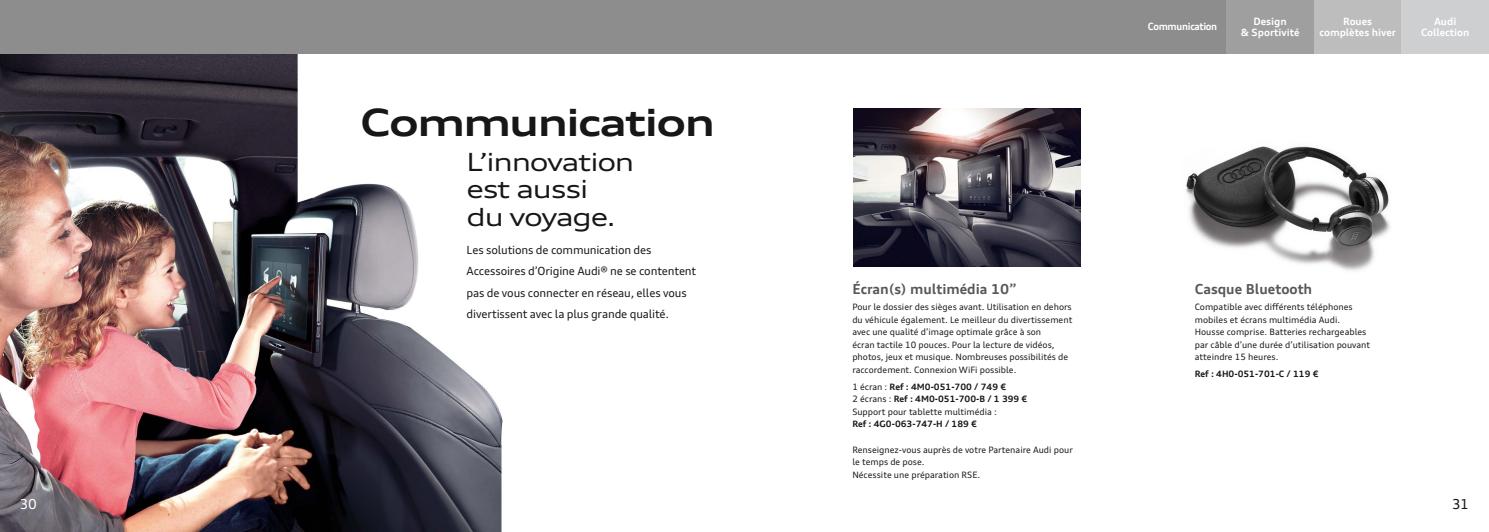
<style>
.page{position:relative;width:1489px;height:532px;background:#fff}
.page>*{position:absolute;margin:0;border:0;box-sizing:border-box;transform-origin:0 0}
.t1{font:700 expanded 37.5px "Audi Type";letter-spacing:-.04em;color:#181716}
.t2{font:expanded 25px/27.5px "Audi Type";letter-spacing:-.05em;color:#181716}
.t3{font:700 13.75px "Audi Type";color:#57585a}
.t4{font:13.75px "Audi Type";color:#fff}
.t5{font:13.75px "Audi Type";color:#181716}
.t6{font:11.25px/21.2px "Audi Type";letter-spacing:-.015em;color:#181716}
.t7{font:700 10px/11.2px "Audi Type";color:#fff;text-align:center}
.t8{font:700 10px "Audi Type";letter-spacing:-.03em;color:#fff;scale:.95 1}
.t9{font:8.75px/12.5px "Audi Type";color:#181716}
.t10{font:700 8.75px "Audi Type";color:#181716}
.s1{font-weight:700}
</style>
<div class="page">
<img style="left:0;top:53px;width:744px;height:478px">
<img style="left:1186px;top:146px;width:204px;height:125px">
<img style="left:853px;top:109px;width:227px;height:157px">
<div style="left:0;top:0;width:1226px;height:53px;background:#8d8d8d"></div>
<div style="left:1313px;top:0;width:88px;height:53px;background:#bebdbe"></div>
<div style="left:1226px;top:0;width:87px;height:53px;background:#9e9f9e"></div>
<div style="left:1401px;top:0;width:87px;height:53px;background:#cecfd0"></div>
<h1 class="t1" style="left:360px;top:99px;width:356px">Communication</h1>
<h2 class="t2" style="left:466px;top:148px;width:169px">L’innovation est aussi<br>du voyage.</h2>
<p class="t6" style="left:466px;top:239px;width:231px">Les solutions de communication des Accessoires d’Origine Audi® ne se contentent pas de vous connecter en réseau, elles vous divertissent avec la plus grande qualité.</p>
<p class="t7" style="left:1240px;top:15px;width:60px">Design<br>&amp; Sportivité</p>
<p class="t7" style="left:1420px;top:15px;width:50px">Audi<br>Collection</p>
<p class="t8" style="left:1147px;top:21px;width:75px">Communication</p>
<p class="t7" style="left:1319px;top:15px;width:78px">Roues complètes hiver</p>
<h3 class="t3" style="left:852px;top:280px;width:166px">Écran(s) multimédia 10”</h3>
<p class="t9" style="left:852px;top:300px;width:221px">Pour le dossier des sièges avant. Utilisation en dehors du véhicule également. Le meilleur du divertissement avec une qualité d’image optimale grâce à son<br>écran tactile 10 pouces. Pour la lecture de vidéos, photos, jeux et musique. Nombreuses possibilités de raccordement. Connexion WiFi possible.</p>
<p class="t9" style="left:852px;top:380px;width:177px">1 écran : <span class="s1">Ref : 4M0-051-700 / 749 €<br></span>2 écrans : <span class="s1">Ref : 4M0-051-700-B / 1 399 €<br></span>Support pour tablette multimédia :</p>
<p class="t10" style="left:852px;top:419px;width:126px">Ref : 4G0-063-747-H / 189 €</p>
<p class="t9" style="left:852px;top:443px;width:222px">Renseignez-vous auprès de votre Partenaire Audi pour le temps de pose.<br>Nécessite une préparation RSE.</p>
<h3 class="t3" style="left:1194px;top:280px;width:119px">Casque Bluetooth</h3>
<p class="t9" style="left:1194px;top:300px;width:177px">Compatible avec différents téléphones mobiles et écrans multimédia Audi.<br>Housse comprise. Batteries rechargeables par câble d’une durée d’utilisation pouvant atteindre 15 heures.</p>
<p class="t10" style="left:1194px;top:368px;width:125px">Ref : 4H0-051-701-C / 119 €</p>
<h3 class="t4" style="left:20px;top:495px;width:18px">30</h3>
<h3 class="t5" style="left:1451px;top:495px;width:18px">31</h3>
</div>
